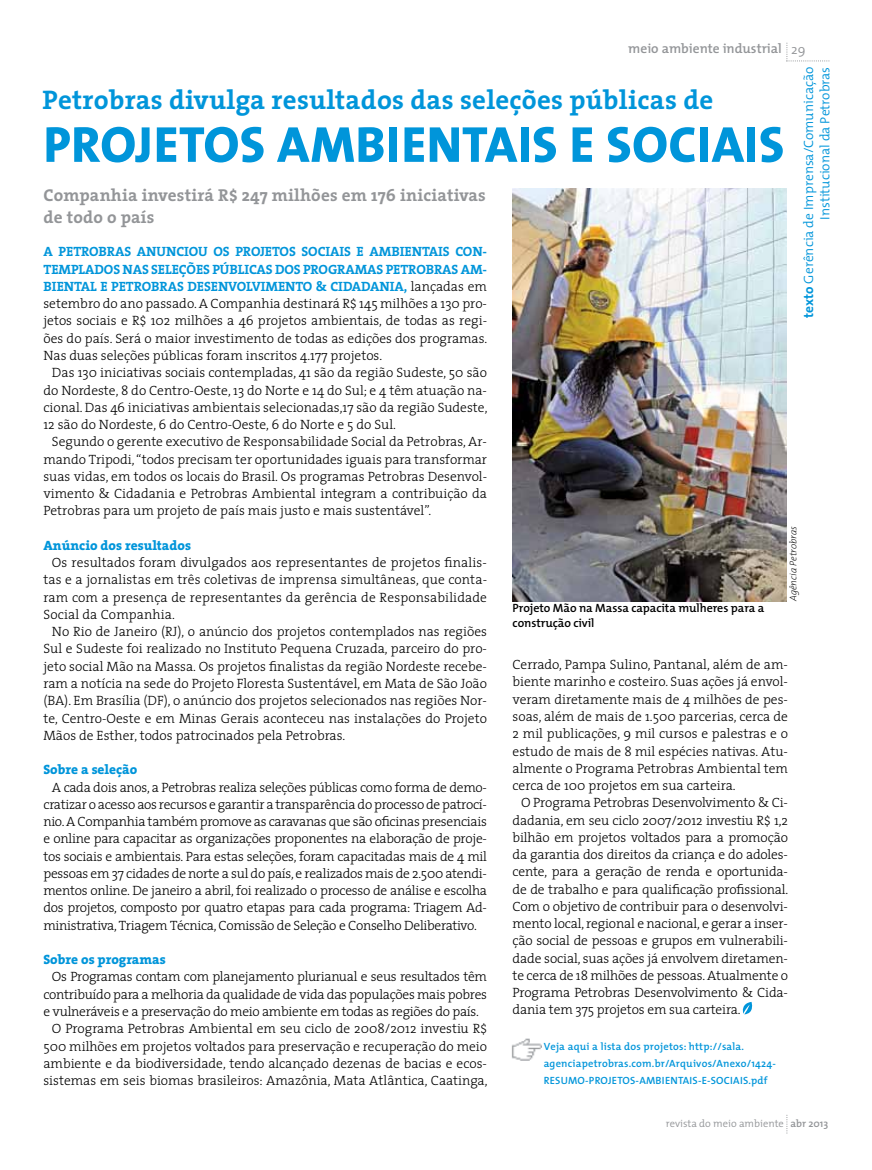
<style>
.page{position:relative;width:872px;height:1170px;background:#fff}
.page>*{position:absolute;margin:0;border:0;box-sizing:border-box;transform-origin:0 0}
.t1{font:800 51px "The Mix";letter-spacing:.005em;color:#0095da}
.t2{font:700 27px "The Serif";letter-spacing:.01em;color:#0095da}
.t3{font:700 17.25px/21.6px "The Serif";letter-spacing:.01em;color:#939598}
.t4{font:300 13.5px/17.2px "The Serif";color:#000;text-align:justify}
.t5{font:300 13.5px "The Serif";letter-spacing:-.02em;color:#000}
.t6{font:300 13.5px/16.2px "The Mix";color:#0095da;text-align:right}
.t7{font:800 13.5px "The Serif";color:#0095da}
.t8{font:600 13.5px "The Mix";color:#939598}
.t9{font:300 13.5px "The Mix";color:#939598}
.t10{font:600 12px/14.4px "The Mix";letter-spacing:-.005em;color:#000}
.t11{font:600 10.5px/17.2px "The Mix";letter-spacing:.02em;color:#0095da}
.t12{font:300 10.5px "The Mix";color:#939598}
.t13{font:italic 200 9.75px "The Mix";color:#000}
.s1{font-weight:700}
.s2{font-weight:700;color:#0095da}
.s3{font-weight:600}
</style>
<div class="page">
<svg style="left:786px;top:1115px;width:1px;height:18px"></svg>
<img style="left:512px;top:188px;width:275px;height:413px">
<svg style="left:742px;top:1001px;width:11px;height:13px"></svg>
<svg style="left:786px;top:43px;width:43px;height:18px"></svg>
<img style="left:511px;top:1038px;width:31px;height:23px">
<p class="t8" style="left:628px;top:37px;width:155px">meio ambiente industrial</p>
<p class="t9" style="left:791px;top:38px;width:16px">29</p>
<p class="t6" style="left:800px;top:318px;width:253px;rotate:-90deg"><span class="s1">texto</span> Gerência de Imprensa/Comunicação<br>Institucional da Petrobras</p>
<h2 class="t2" style="left:43px;top:77px;width:672px">PETROBRAS DIVULGA RESULTADOS DAS SELEÇÕES PÚBLICAS DE</h2>
<h1 class="t1" style="left:43px;top:115px;width:742px">PROJETOS AMBIENTAIS E SOCIAIS</h1>
<p class="t3" style="left:43px;top:184px;width:444px">COMPANHIA INVESTIRÁ R$ 247 MILHÕES EM 176 INICIATIVAS<br>DE TODO O PAÍS</p>
<p class="t4" style="left:43px;top:243px;width:445px"><span class="s2">A PETROBRAS ANUNCIOU OS PROJETOS SOCIAIS E AMBIENTAIS CON-TEMPLADOS NAS SELEÇÕES PÚBLICAS DOS PROGRAMAS PETROBRAS AM-BIENTAL E PETROBRAS DESENVOLVIMENTO &amp; CIDADANIA,</span> lançadas em setembro do ano passado. A Companhia destinará R$ 145 milhões a 130 pro&shy;jetos sociais e R$ 102 milhões a 46 projetos ambientais, de todas as regi&shy;ões do país. Será o maior investimento de todas as edições dos programas.<br>Nas duas seleções públicas foram inscritos 4.177 projetos.</p>
<p class="t4" style="left:43px;top:363px;width:445px;text-indent:9px">Das 130 iniciativas sociais contempladas, 41 são da região Sudeste, 50 são do Nordeste, 8 do Centro-Oeste, 13 do Norte e 14 do Sul; e 4 têm atuação na&shy;cional. Das 46 iniciativas ambientais selecionadas,17 são da região Sudeste, 12 são do Nordeste, 6 do Centro-Oeste, 6 do Norte e 5 do Sul.</p>
<p class="t4" style="left:43px;top:432px;width:445px;text-indent:9px">Segundo o gerente executivo de Responsabilidade Social da Petrobras, Ar&shy;mando Tripodi, “todos precisam ter oportunidades iguais para transformar suas vidas, em todos os locais do Brasil. Os programas Petrobras Desenvol&shy;vimento &amp; Cidadania e Petrobras Ambiental integram a contribuição da Petrobras para um projeto de país mais justo e mais sustentável”.</p>
<p class="t7" style="left:43px;top:534px;width:149px">Anúncio dos resultados</p>
<p class="t4" style="left:43px;top:553px;width:445px;text-indent:9px">Os resultados foram divulgados aos representantes de projetos finalis&shy;tas e a jornalistas em três coletivas de imprensa simultâneas, que conta&shy;ram com a presença de representantes da gerência de Responsabilidade Social da Companhia.</p>
<p class="t4" style="left:43px;top:622px;width:445px;text-indent:9px">No Rio de Janeiro (RJ), o anúncio dos projetos contemplados nas regiões Sul e Sudeste foi realizado no Instituto Pequena Cruzada, parceiro do pro&shy;jeto social Mão na Massa. Os projetos finalistas da região Nordeste recebe&shy;ram a notícia na sede do Projeto Floresta Sustentável, em Mata de São João (BA). Em Brasília (DF), o anúncio dos projetos selecionados nas regiões Nor&shy;te, Centro-Oeste e em Minas Gerais aconteceu nas instalações do Projeto Mãos de Esther, todos patrocinados pela Petrobras.</p>
<p class="t7" style="left:43px;top:758px;width:95px">Sobre a seleção</p>
<p class="t4" style="left:43px;top:777px;width:445px;text-indent:9px">A cada dois anos, a Petrobras realiza seleções públicas como forma de demo&shy;cratizar o acesso aos recursos e garantir a transparência do processo de patrocí&shy;nio. A Companhia também promove as caravanas que são oficinas presenciais e online para capacitar as organizações proponentes na elaboração de proje&shy;tos sociais e ambientais. Para estas seleções, foram capacitadas mais de 4 mil pessoas em 37 cidades de norte a sul do país, e realizados mais de 2.500 atendi&shy;mentos online. De janeiro a abril, foi realizado o processo de análise e escolha dos projetos, composto por quatro etapas para cada programa: Triagem Ad&shy;ministrativa, Triagem Técnica, Comissão de Seleção e Conselho Deliberativo.</p>
<p class="t7" style="left:43px;top:948px;width:124px">Sobre os programas</p>
<p class="t5" style="left:52px;top:965px;width:436px">Os Programas contam com planejamento plurianual e seus resultados têm</p>
<p class="t5" style="left:43px;top:982px;width:445px">contribuído para a melhoria da qualidade de vida das populações mais pobres</p>
<p class="t5" style="left:43px;top:1000px;width:437px">e vulneráveis e a preservação do meio ambiente em todas as regiões do país.</p>
<p class="t4" style="left:52px;top:1019px;width:436px">O Programa Petrobras Ambiental em seu ciclo de 2008/2012 investiu R$</p>
<p class="t4" style="left:43px;top:1036px;width:445px">500 milhões em projetos voltados para preservação e recuperação do meio</p>
<p class="t4" style="left:43px;top:1054px;width:445px">ambiente e da biodiversidade, tendo alcançado dezenas de bacias e ecos-</p>
<p class="t4" style="left:43px;top:1071px;width:445px">sistemas em seis biomas brasileiros: Amazônia, Mata Atlântica, Caatinga,</p>
<p class="t13" style="left:785px;top:601px;width:76px;rotate:-90deg">Agência Petrobras</p>
<p class="t10" style="left:512px;top:600px;width:253px">projeto mão na massa capacita mulheres para a construção civil</p>
<p class="t4" style="left:512px;top:655px;width:277px">Cerrado, Pampa Sulino, Pantanal, além de am&shy;biente marinho e costeiro. Suas ações já envol&shy;veram diretamente mais de 4 milhões de pes&shy;soas, além de mais de 1.500 parcerias, cerca de 2 mil publicações, 9 mil cursos e palestras e o estudo de mais de 8 mil espécies nativas. Atu&shy;almente o Programa Petrobras Ambiental tem cerca de 100 projetos em sua carteira.</p>
<p class="t4" style="left:512px;top:793px;width:277px;text-indent:9px">O Programa Petrobras Desenvolvimento &amp; Ci&shy;dadania, em seu ciclo 2007/2012 investiu R$ 1,2 bilhão em projetos voltados para a promoção da garantia dos direitos da criança e do adoles&shy;cente, para a geração de renda e oportunida&shy;de de trabalho e para qualificação profissional.<br>Com o objetivo de contribuir para o desenvolvi&shy;mento local, regional e nacional, e gerar a inser&shy;ção social de pessoas e grupos em vulnerabili&shy;dade social, suas ações já envolvem diretamen&shy;te cerca de 18 milhões de pessoas. Atualmente o Programa Petrobras Desenvolvimento &amp; Cida&shy;dania tem 375 projetos em sua carteira.</p>
<p class="t11" style="left:543px;top:1037px;width:234px">Veja aqui a lista dos projetos: http://sala. agenciapetrobras.com.br/Arquivos/Anexo/1424-<br>REsumo-pRoJEtos-AmBIEntAIs-E-socIAIs.pdf</p>
<p class="t12" style="left:666px;top:1114px;width:164px">revista do meio ambiente <span class="s3">abr 2013</span></p>
</div>
